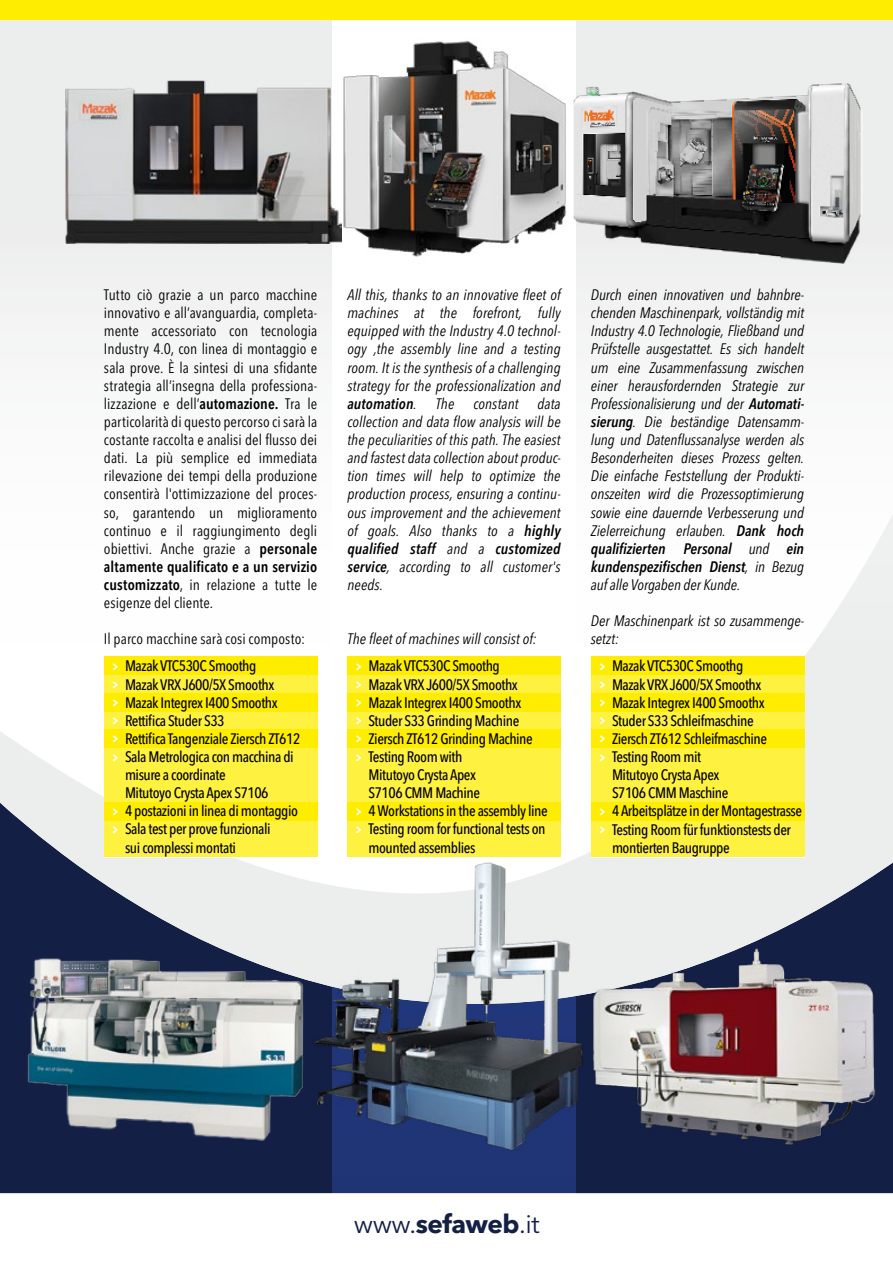
<style>
.page{position:relative;width:893px;height:1263px;background:#fff}
.page>*{position:absolute;margin:0;border:0;box-sizing:border-box;transform-origin:0 0}
.t1{font:25.8px "Avenir Next LT Pro";color:#131f44}
.t2{font:italic condensed 15.15px/18.1px "Avenir Next LT Pro";color:#000;text-align:justify}
.t3{font:500 condensed 15.15px/18.1px "Avenir Next LT Pro";letter-spacing:-.03em;color:#000}
.t4{font:condensed 15.15px/18.1px "Avenir Next LT Pro";letter-spacing:.005em;color:#000;text-align:justify}
.s1{font-weight:600}
.s2{font-family:"FO Rsmart";font-weight:700;font-stretch:normal;color:#fff}
.s3{font-weight:500}
.s4{font-family:"FO Rsmart";font-weight:700;font-style:normal;font-stretch:normal;color:#fff}
.s5{font-weight:500;font-style:normal}
.s6{font-weight:700}
</style>
<div class="page">
<div style="left:0;top:578px;width:893px;height:685px;background:#131f44"></div>
<div style="left:332px;top:586px;width:244px;height:636px;background:#1f3575"></div>
<svg style="left:0;top:657px;width:893px;height:289px;fill:#eceded"></svg>
<div style="left:0;top:1193px;width:893px;height:70px;background:#fff"></div>
<div style="left:0;top:0;width:893px;height:20px;background:#ffed00"></div>
<div style="left:0;top:20px;width:332px;height:637px;background:#f8f8f9"></div>
<div style="left:576px;top:20px;width:317px;height:637px;background:linear-gradient(to right,#fafafa,#f5f5f6)"></div>
<div style="left:332px;top:20px;width:244px;height:637px;background:#fff"></div>
<img style="left:9px;top:943px;width:301px;height:198px">
<img style="left:66px;top:80px;width:274px;height:163px">
<img style="left:340px;top:41px;width:227px;height:216px">
<img style="left:614px;top:946px;width:262px;height:199px">
<img style="left:573px;top:65px;width:289px;height:216px">
<div style="left:104px;top:657px;width:213px;height:18px;background:#ffed00"></div>
<div style="left:104px;top:675px;width:213px;height:18px;background:#fff140"></div>
<div style="left:104px;top:748px;width:213px;height:54px;background:#fff140"></div>
<div style="left:104px;top:693px;width:213px;height:18px;background:#ffed00"></div>
<div style="left:104px;top:711px;width:213px;height:19px;background:#fff140"></div>
<div style="left:104px;top:730px;width:213px;height:18px;background:#ffed00"></div>
<div style="left:104px;top:802px;width:213px;height:19px;background:#ffed00"></div>
<div style="left:104px;top:821px;width:213px;height:36px;background:#fff140"></div>
<div style="left:347px;top:657px;width:214px;height:18px;background:#ffed00"></div>
<div style="left:347px;top:675px;width:214px;height:18px;background:#fff140"></div>
<div style="left:347px;top:748px;width:214px;height:54px;background:#fff140"></div>
<div style="left:347px;top:693px;width:214px;height:18px;background:#ffed00"></div>
<div style="left:347px;top:711px;width:214px;height:19px;background:#fff140"></div>
<div style="left:347px;top:730px;width:214px;height:18px;background:#ffed00"></div>
<div style="left:347px;top:802px;width:214px;height:19px;background:#ffed00"></div>
<div style="left:347px;top:821px;width:214px;height:36px;background:#fff140"></div>
<img style="left:310px;top:855px;width:304px;height:296px">
<div style="left:591px;top:657px;width:213px;height:18px;background:#ffed00"></div>
<div style="left:591px;top:675px;width:213px;height:18px;background:#fff140"></div>
<div style="left:591px;top:748px;width:213px;height:54px;background:#fff140"></div>
<div style="left:591px;top:693px;width:213px;height:18px;background:#ffed00"></div>
<div style="left:591px;top:711px;width:213px;height:19px;background:#fff140"></div>
<div style="left:591px;top:730px;width:213px;height:18px;background:#ffed00"></div>
<div style="left:591px;top:802px;width:213px;height:19px;background:#ffed00"></div>
<div style="left:591px;top:821px;width:213px;height:36px;background:#fff140"></div>
<p class="t4" style="left:104px;top:286px;width:215px">Tutto ciò grazie a un parco macchine innovativo e all’avanguardia, completa&shy;mente accessoriato con tecnologia Industry 4.0, con linea di montaggio e sala prove. È la sintesi di una sfidante strategia all’insegna della professiona&shy;lizzazione e dell’<span class="s1">automazione.</span> Tra le particolarità di questo percorso ci sarà la costante raccolta e analisi del flusso dei dati. La più semplice ed immediata rilevazione dei tempi della produzione consentirà l'ottimizzazione del proces&shy;so, garantendo un miglioramento continuo e il raggiungimento degli obiettivi. Anche grazie a <span class="s1">personale altamente qualificato e a un servizio customizzato</span>, in relazione a tutte le esigenze del cliente.</p>
<p class="t4" style="left:112px;top:625px;width:194px;line-height:27px;text-indent:-8px">Il parco macchine sarà cosi composto: <span class="s2">&gt;</span> <span class="s3">Mazak VTC530C Smoothg</span></p>
<p class="t3" style="left:112px;top:675px;width:190px"><span class="s2">&gt;</span> Mazak VRX J600/5X Smoothx<br><span class="s2">&gt;</span> Mazak Integrex I400 Smoothx<br><span class="s2">&gt;</span> Rettifica Studer S33<br><span class="s2">&gt;</span> Rettifica Tangenziale Ziersch ZT612 <span class="s2">&gt;</span> Sala Metrologica con macchina di</p>
<p class="t3" style="left:112px;top:802px;width:187px"><span class="s2">&gt;</span> 4 postazioni in linea di montaggio <span class="s2">&gt;</span> Sala test per prove funzionali</p>
<p class="t3" style="left:125px;top:766px;width:145px">misure a coordinate<br>Mitutoyo Crysta Apex S7106</p>
<p class="t3" style="left:125px;top:838px;width:113px">sui complessi montati</p>
<p class="t2" style="left:347px;top:286px;width:215px">All this, thanks to an innovative fleet of machines at the forefront, fully equipped with the Industry 4.0 technol&shy;ogy ,the assembly line and a testing room. It is the synthesis of a challenging strategy for the professionalization and <span class="s1">automation</span>.</p>
<p class="t2" style="left:347px;top:394px;width:215px;text-indent:190px">data collection and data flow analysis will be the peculiarities of this path. The easiest and fastest data collection about produc&shy;tion times will help to optimize the production process, ensuring a continu&shy;ous improvement and the achievement of goals. Also thanks to a <span class="s1">highly qualified staff</span> and a <span class="s1">customized service</span>, according to all customer's needs.</p>
<p class="t2" style="left:436px;top:394px;width:20px">The</p>
<p class="t2" style="left:473px;top:394px;width:46px">constant</p>
<p class="t2" style="left:356px;top:625px;width:183px;line-height:27px;text-indent:-8px">The fleet of machines will consist of: <span class="s4">&gt;</span> <span class="s5">Mazak VTC530C Smoothg</span></p>
<p class="t3" style="left:356px;top:675px;width:179px"><span class="s2">&gt;</span> Mazak VRX J600/5X Smoothx<br><span class="s2">&gt;</span> Mazak Integrex I400 Smoothx<br><span class="s2">&gt;</span> Studer S33 Grinding Machine<br><span class="s2">&gt;</span> Ziersch ZT612 Grinding Machine <span class="s2">&gt;</span> Testing Room with</p>
<p class="t3" style="left:356px;top:802px;width:194px"><span class="s2">&gt;</span> 4 Workstations in the assembly line <span class="s2">&gt;</span> Testing room for functional tests on</p>
<p class="t3" style="left:368px;top:766px;width:113px">Mitutoyo Crysta Apex<br>S7106 CMM Machine</p>
<p class="t3" style="left:368px;top:838px;width:109px">mounted assemblies</p>
<p class="t2" style="left:591px;top:286px;width:215px">Durch einen innovativen und bahnbre&shy;chenden Maschinenpark, vollständig mit Industry 4.0 Technologie, Fließband und Prüfstelle ausgestattet. Es sich handelt um eine Zusammenfassung zwischen einer herausfordernden Strategie zur Professionalisierung und der <span class="s1">Automati&shy;sierung</span>. Die beständige Datensamm&shy;lung und Datenflussanalyse werden als Besonderheiten dieses Prozess gelten.<br>Die einfache Feststellung der Produkti&shy;onszeiten wird die Prozessoptimierung sowie eine dauernde Verbesserung und Zielerreichung erlauben. <span class="s1">Dank hoch qualifizierten Personal</span> und <span class="s1">ein kundenspezifischen Dienst</span>, in Bezug auf alle Vorgaben der Kunde.</p>
<p class="t2" style="left:591px;top:612px;width:215px">Der Maschinenpark ist so zusammenge&shy;setzt:</p>
<p class="t3" style="left:599px;top:657px;width:170px"><span class="s2">&gt;</span> Mazak VTC530C Smoothg<br><span class="s2">&gt;</span> Mazak VRX J600/5X Smoothx <span class="s2">&gt;</span> Mazak Integrex I400 Smoothx <span class="s2">&gt;</span> Studer S33 Schleifmaschine<br><span class="s2">&gt;</span> Ziersch ZT612 Schleifmaschine <span class="s2">&gt;</span> Testing Room mit</p>
<p class="t3" style="left:599px;top:802px;width:205px"><span class="s2">&gt;</span> 4 Arbeitsplätze in der Montagestrasse <span class="s2">&gt;</span> Testing Room für funktionstests der</p>
<p class="t3" style="left:612px;top:766px;width:118px">Mitutoyo Crysta Apex<br>S7106 CMM Maschine</p>
<p class="t3" style="left:612px;top:838px;width:119px">montierten Baugruppe</p>
<h1 class="t1" style="left:354px;top:1208px;width:187px">www.<span class="s6">sefaweb</span>.it</h1>
</div>
